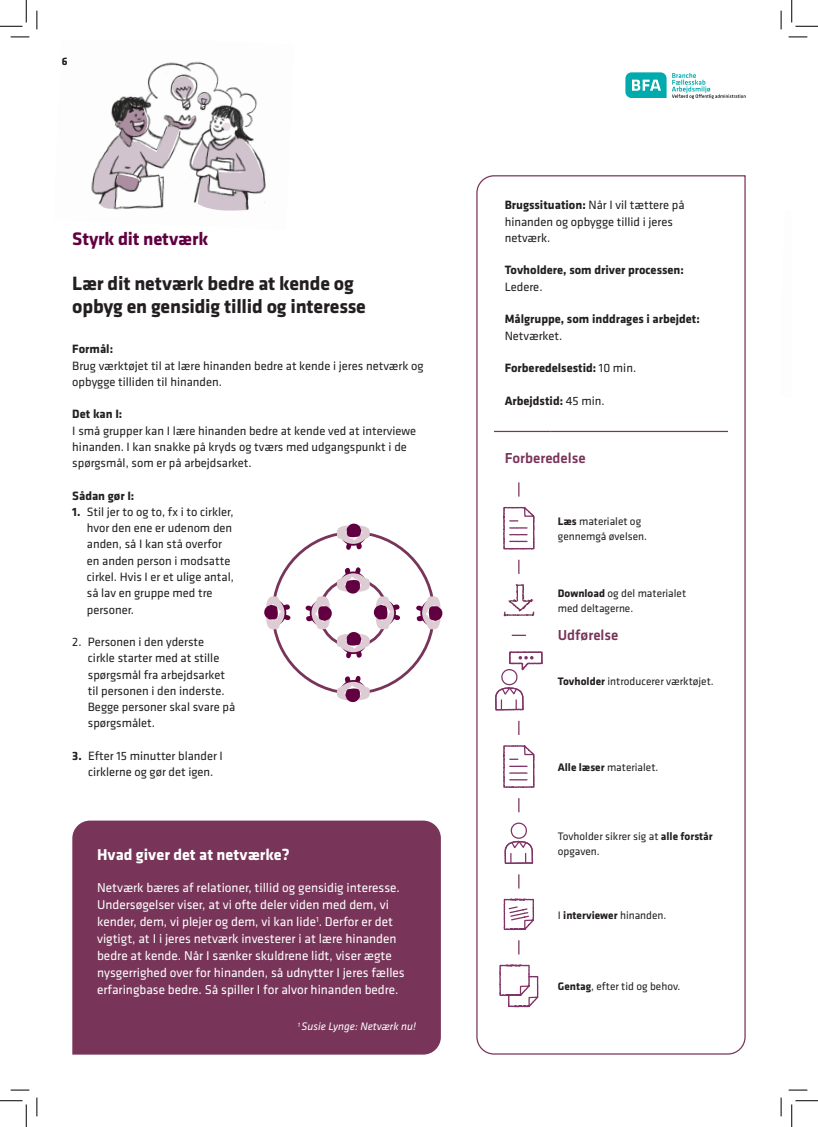
<style>
.page{position:relative;width:818px;height:1127px;background:#fff}
.page>*{position:absolute;margin:0;border:0;box-sizing:border-box;transform-origin:0 0}
.t1{font:700 20px/23.8px "Klavika";letter-spacing:-.01em;color:#231f20}
.t2{font:700 18.75px "Klavika";letter-spacing:-.01em;color:#610040}
.t3{font:700 16.25px "Klavika";color:#fff}
.t4{font:500 15px "Klavika";color:#783559}
.t5{font:13.25px/17.1px "Klavika";color:#fff}
.t6{font:12.5px/16.2px "Klavika";color:#231f20}
.t7{font:700 12.5px "Klavika";color:#231f20}
.t8{font:11.25px/15px "Klavika";color:#231f20}
.t9{font:italic 11.25px "Klavika";color:#fff}
.t10{font:700 11.25px "Klavika";color:#231f20}
.t11{font:700 11.25px "Klavika Basic";color:#231f20}
.s1{font-weight:700}
.s2{font-weight:400}
</style>
<div class="page">
<svg style="left:625px;top:72px;width:41px;height:26px"></svg>
<svg style="left:672px;top:73px;width:74px;height:26px"></svg>
<img style="left:91px;top:61px;width:175px;height:150px">
<svg style="left:476px;top:175px;width:270px;height:879px"></svg>
<div style="left:72px;top:820px;width:369px;height:234px;background:#783559"></div>
<hr style="left:494px;top:431px;width:57px;height:1px;background:#783559">
<hr style="left:551px;top:431px;width:177px;height:1px;background:#783559">
<svg style="left:518px;top:482px;width:1px;height:14px"></svg>
<svg style="left:502px;top:505px;width:34px;height:45px"></svg>
<svg style="left:483px;top:559px;width:75px;height:79px"></svg>
<svg style="left:494px;top:650px;width:50px;height:61px"></svg>
<svg style="left:518px;top:720px;width:1px;height:14px"></svg>
<svg style="left:502px;top:743px;width:34px;height:46px"></svg>
<svg style="left:518px;top:798px;width:1px;height:14px"></svg>
<svg style="left:504px;top:821px;width:30px;height:43px"></svg>
<svg style="left:518px;top:874px;width:1px;height:14px"></svg>
<svg style="left:502px;top:897px;width:33px;height:34px"></svg>
<svg style="left:518px;top:940px;width:1px;height:14px"></svg>
<svg style="left:498px;top:962px;width:41px;height:46px"></svg>
<svg style="left:264px;top:595px;width:27px;height:35px"></svg>
<svg style="left:416px;top:595px;width:27px;height:35px"></svg>
<svg style="left:305px;top:567px;width:95px;height:92px"></svg>
<svg style="left:336px;top:675px;width:35px;height:28px"></svg>
<svg style="left:336px;top:523px;width:35px;height:27px"></svg>
<svg style="left:11px;top:36px;width:18px;height:2px"></svg>
<svg style="left:788px;top:36px;width:19px;height:2px"></svg>
<svg style="left:11px;top:1089px;width:18px;height:1px"></svg>
<svg style="left:788px;top:1089px;width:19px;height:1px"></svg>
<svg style="left:36px;top:11px;width:2px;height:18px"></svg>
<svg style="left:36px;top:1097px;width:2px;height:18px"></svg>
<svg style="left:780px;top:11px;width:2px;height:18px"></svg>
<svg style="left:780px;top:1097px;width:2px;height:18px"></svg>
<svg style="left:0;top:0;width:27px;height:27px"></svg>
<svg style="left:0;top:1100px;width:27px;height:26px"></svg>
<svg style="left:791px;top:0;width:27px;height:27px"></svg>
<svg style="left:791px;top:1100px;width:27px;height:26px"></svg>
<p class="t11" style="left:62px;top:53px;width:7px">6</p>
<h2 class="t2" style="left:72px;top:225px;width:137px">Styrk dit netværk</h2>
<h1 class="t1" style="left:72px;top:270px;width:295px">Lær dit netværk bedre at kende og opbyg en gensidig tillid og interesse</h1>
<p class="t7" style="left:72px;top:340px;width:42px">Formål:</p>
<p class="t6" style="left:72px;top:357px;width:353px">Brug værktøjet til at lære hinanden bedre at kende i jeres netværk og opbygge tilliden til hinanden.</p>
<p class="t7" style="left:72px;top:405px;width:52px">Det kan I:</p>
<p class="t6" style="left:72px;top:422px;width:345px">I små grupper kan I lære hinanden bedre at kende ved at interviewe hinanden. I kan snakke på kryds og tværs med udgangspunkt i de spørgsmål, som er på arbejdsarket.</p>
<p class="t7" style="left:72px;top:486px;width:64px">Sådan gør I:</p>
<p class="t6" style="left:87px;top:503px;width:149px;text-indent:-15px"><span class="s1">1.</span> Stil jer to og to, fx i to cirkler, hvor den ene er udenom den anden, så I kan stå overfor en anden person i modsatte cirkel. Hvis I er et ulige antal, så lav en gruppe med tre personer.</p>
<p class="t6" style="left:88px;top:633px;width:149px;text-indent:-16px">2. Personen i den yderste<br>cirkle starter med at stille spørgsmål fra arbejdsarket til personen i den inderste.<br>Begge personer skal svare på spørgsmålet.</p>
<p class="t6" style="left:72px;top:747px;width:152px;text-align:center"><span class="s1">3.</span> Efter 15 minutter blander I cirklerne og gør det igen.</p>
<h3 class="t3" style="left:97px;top:842px;width:194px">Hvad giver det at netværke?</h3>
<p class="t5" style="left:97px;top:878px;width:309px">Netværk bæres af relationer, tillid og gensidig interesse.<br>Undersøgelser viser, at vi ofte deler viden med dem, vi kender, dem, vi plejer og dem, vi kan lide<sup>1</sup>. Derfor er det vigtigt, at I i jeres netværk investerer i at lære hinanden bedre at kende. Når I sænker skuldrene lidt, viser ægte nysgerrighed over for hinanden, så udnytter I jeres fælles erfaringbase bedre. Så spiller I for alvor hinanden bedre.</p>
<p class="t9" style="left:298px;top:1019px;width:120px"><sup>1</sup> Susie Lynge: Netværk nu!</p>
<p class="t6" style="left:505px;top:197px;width:181px"><span class="s1">Brugssituation:</span> Når I vil tættere på hinanden og opbygge tillid i jeres netværk.</p>
<p class="t7" style="left:505px;top:261px;width:181px">Tovholdere, som driver processen:</p>
<p class="t6" style="left:505px;top:278px;width:39px">Ledere.</p>
<p class="t7" style="left:505px;top:310px;width:197px">Målgruppe, som inddrages i arbejdet:</p>
<p class="t6" style="left:505px;top:327px;width:59px">Netværket.</p>
<p class="t7" style="left:505px;top:359px;width:133px">Forberedelsestid: <span class="s2">10 min.</span></p>
<p class="t7" style="left:505px;top:391px;width:101px">Arbejdstid: <span class="s2">45 min.</span></p>
<p class="t4" style="left:505px;top:448px;width:82px">Forberedelse</p>
<p class="t8" style="left:558px;top:513px;width:91px"><span class="s1">Læs</span> materialet og gennemgå øvelsen.</p>
<p class="t8" style="left:558px;top:585px;width:130px"><span class="s1">Download</span> og del materialet med deltagerne.</p>
<p class="t4" style="left:558px;top:624px;width:62px">Udførelse</p>
<p class="t8" style="left:558px;top:673px;width:157px"><span class="s1">Tovholder</span> introducerer værktøjet.</p>
<p class="t8" style="left:558px;top:759px;width:102px"><span class="s1">Alle læser</span> materialet.</p>
<p class="t8" style="left:558px;top:828px;width:156px">Tovholder sikrer sig at <span class="s1">alle forstår </span>opgaven.</p>
<p class="t10" style="left:558px;top:906px;width:110px"><span class="s2">I</span> interviewer <span class="s2">hinanden.</span></p>
<p class="t8" style="left:558px;top:978px;width:124px"><span class="s1">Gentag</span>, efter tid og behov.</p>
</div>
